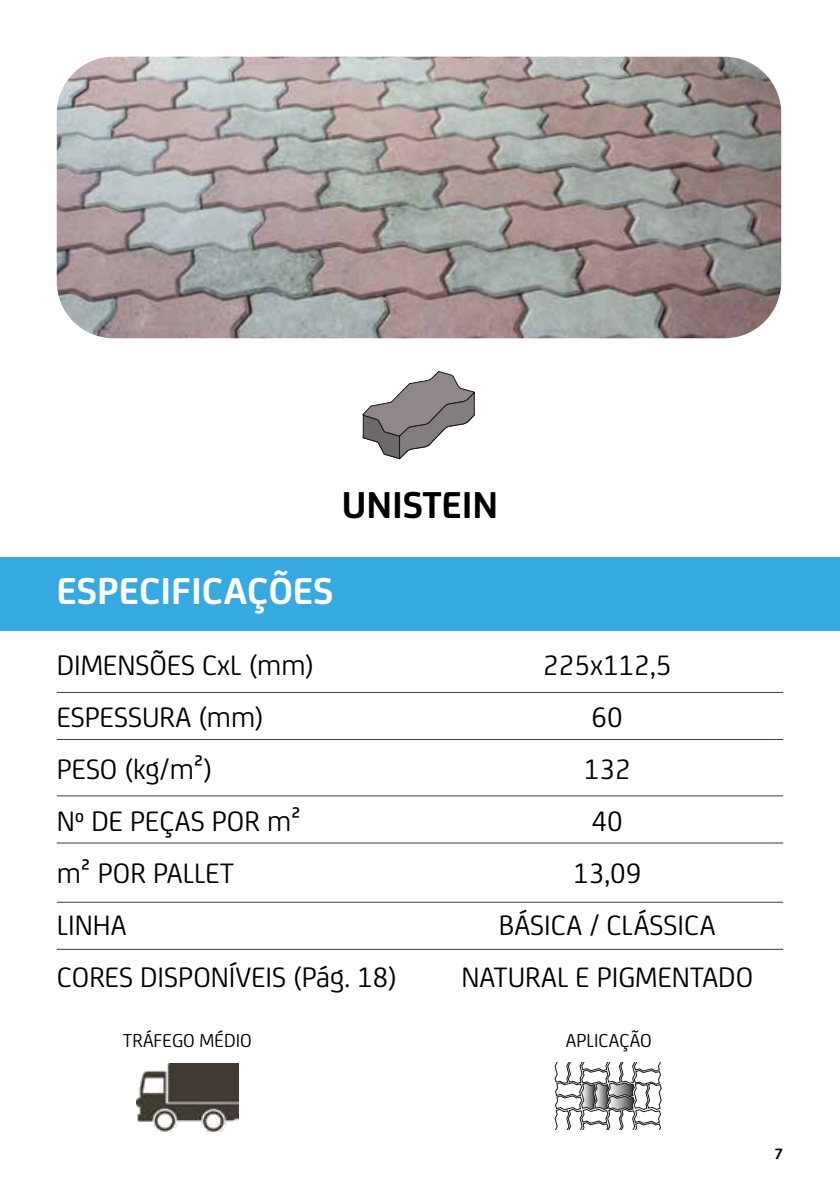
<style>
.page{position:relative;width:840px;height:1191px;background:#fff}
.page>*{position:absolute;margin:0;border:0;box-sizing:border-box;transform-origin:0 0}
.t1{font:700 40px "FS Joey";color:#fff}
.t2{font:700 40px "FS Joey";color:#000}
.t3{font:30px/52px "FS Joey";color:#000}
.t4{font:20px "FS Joey";color:#000}
.t5{font:700 16px "FS Joey";color:#000}
</style>
<div class="page">
<img style="left:57px;top:57px;width:723px;height:281px">
<svg style="left:554px;top:1062px;width:107px;height:68px"></svg>
<div style="left:0;top:557px;width:839px;height:73px;background:#36a9e1"></div>
<img style="left:136px;top:1063px;width:102px;height:69px">
<hr style="left:57px;top:692px;width:725px;height:1px;background:#453a36">
<hr style="left:57px;top:795px;width:725px;height:1px;background:#453a36">
<hr style="left:57px;top:901px;width:725px;height:1px;background:#453a36">
<hr style="left:57px;top:739px;width:725px;height:1px;background:#453a36">
<hr style="left:57px;top:842px;width:725px;height:1px;background:#453a36">
<hr style="left:57px;top:948px;width:725px;height:1px;background:#453a36">
<svg style="left:363px;top:371px;width:111px;height:87px"></svg>
<h1 class="t2" style="left:341px;top:474px;width:158px">UNISTEIN</h1>
<h1 class="t1" style="left:57px;top:560px;width:278px">ESPECIFICAÇÕES</h1>
<p class="t3" style="left:57px;top:637px;width:341px">DIMENSÕES CxL (mm)<br>ESPESSURA (mm)<br>PESO (kg/m²)<br>Nº DE PEÇAS POR m²<br>m² POR PALLET<br>LINHA<br>CORES DISPONÍVEIS (Pág. 18)</p>
<p class="t3" style="left:461px;top:637px;width:293px;text-align:center">225x112,5<br>60<br>132<br>40<br>13,09<br>BÁSICA / CLÁSSICA<br>NATURAL E PIGMENTADO</p>
<p class="t4" style="left:123px;top:1026px;width:130px">TRÁFEGO MÉDIO</p>
<p class="t4" style="left:565px;top:1026px;width:87px">APLICAÇÃO</p>
<p class="t5" style="left:774px;top:1141px;width:10px">7</p>
</div>
